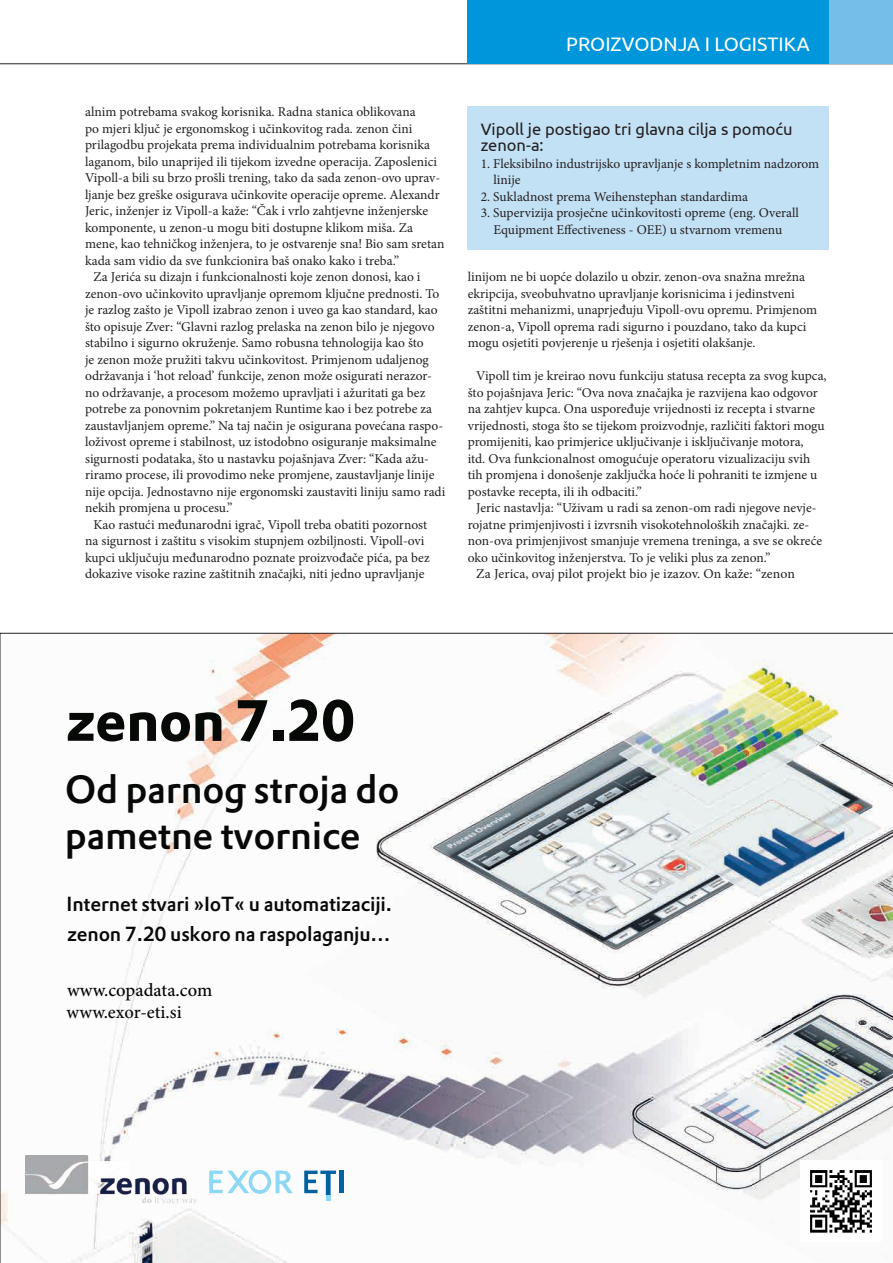
<style>
.page{position:relative;width:893px;height:1263px;background:#fff}
.page>*{position:absolute;margin:0;border:0;box-sizing:border-box;transform-origin:0 0}
.t1{font:700 57.15px "DTL Prokyon ETOT";letter-spacing:-.01em;color:#070907}
.t2{font:500 38.55px/46.2px "DTL Prokyon ETOT";letter-spacing:-.01em;color:#070907}
.t3{font:500 19.95px "DTL Prokyon ETOT";letter-spacing:-.01em;color:#070907}
.t4{font:500 19.95px "DTL Prokyon ETOT";letter-spacing:-.01em;color:#070807}
.t5{font:19.5px "Ubuntu";color:#fff}
.t6{font:500 18.45px "Minion Pro";color:#040503}
.t7{font:500 18.45px "Minion Pro";color:#070907}
.t8{font:16.5px/16.5px "Ubuntu";color:#231f20}
.t9{font:13.5px/16.5px "Minion Pro";color:#231f20}
.t10{font:8.55px "Myriad Pro";color:#000}
</style>
<div class="page">
<hr style="left:0;top:63px;width:893px;height:1px;background:#231f20">
<div style="left:829px;top:0;width:64px;height:64px;background:#73bfea"></div>
<div style="left:468px;top:0;width:361px;height:64px;background:#0096db"></div>
<div style="left:468px;top:106px;width:361px;height:144px;background:#c3e1f5"></div>
<svg style="left:0;top:633px;width:893px;height:630px"></svg>
<p class="t9" style="left:85px;top:104px;width:332px">alnim potrebama svakog korisnika. Radna stanica oblikovana</p>
<p class="t9" style="left:85px;top:120px;width:329px">po mjeri ključ je ergonomskog i učinkovitog rada. zenon čini</p>
<p class="t9" style="left:85px;top:137px;width:347px">prilagodbu projekata prema individualnim potrebama korisnika</p>
<p class="t9" style="left:85px;top:153px;width:354px">laganom, bilo unaprijed ili tijekom izvedne operacija. Zaposlenici</p>
<p class="t9" style="left:85px;top:170px;width:357px">Vipoll-a bili su brzo prošli trening, tako da sada zenon-ovo uprav-</p>
<p class="t9" style="left:85px;top:186px;width:356px">ljanje bez greške osigurava učinkovite operacije opreme. Alexandr</p>
<p class="t9" style="left:85px;top:203px;width:345px">Jeric, inženjer iz Vipoll-a kaže: “Čak i vrlo zahtjevne inženjerske</p>
<p class="t9" style="left:85px;top:219px;width:329px">komponente, u zenon-u mogu biti dostupne klikom miša. Za</p>
<p class="t9" style="left:85px;top:236px;width:361px">mene, kao tehničkog inženjera, to je ostvarenje sna! Bio sam sretan</p>
<p class="t9" style="left:85px;top:252px;width:316px">kada sam vidio da sve funkcionira baš onako kako i treba.”</p>
<p class="t9" style="left:94px;top:269px;width:329px">Za Jerića su dizajn i funkcionalnosti koje zenon donosi, kao i</p>
<p class="t9" style="left:85px;top:285px;width:356px">zenon-ovo učinkovito upravljanje opremom ključne prednosti. To</p>
<p class="t9" style="left:85px;top:302px;width:354px">je razlog zašto je Vipoll izabrao zenon i uveo ga kao standard, kao</p>
<p class="t9" style="left:85px;top:318px;width:351px">što opisuje Zver: “Glavni razlog prelaska na zenon bilo je njegovo</p>
<p class="t9" style="left:85px;top:335px;width:340px">stabilno i sigurno okruženje. Samo robusna tehnologija kao što</p>
<p class="t9" style="left:85px;top:351px;width:345px">je zenon može pružiti takvu učinkovitost. Primjenom udaljenog</p>
<p class="t9" style="left:85px;top:368px;width:348px">održavanja i ‘hot reload’ funkcije, zenon može osigurati nerazor-</p>
<p class="t9" style="left:85px;top:384px;width:342px">no održavanje, a procesom možemo upravljati i ažuritati ga bez</p>
<p class="t9" style="left:85px;top:401px;width:349px">potrebe za ponovnim pokretanjem Runtime kao i bez potrebe za</p>
<p class="t9" style="left:85px;top:417px;width:360px">zaustavljanjem opreme.” Na taj način je osigurana povećana raspo-</p>
<p class="t9" style="left:85px;top:434px;width:353px">loživost opreme i stabilnost, uz istodobno osiguranje maksimalne</p>
<p class="t9" style="left:85px;top:450px;width:345px">sigurnosti podataka, što u nastavku pojašnjava Zver: “Kada ažu-</p>
<p class="t9" style="left:85px;top:467px;width:351px">riramo procese, ili provodimo neke promjene, zaustavljanje linije</p>
<p class="t9" style="left:85px;top:483px;width:362px">nije opcija. Jednostavno nije ergonomski zaustaviti liniju samo radi</p>
<p class="t9" style="left:85px;top:500px;width:149px">nekih promjena u procesu.”</p>
<p class="t9" style="left:94px;top:516px;width:335px">Kao rastući međunarodni igrač, Vipoll treba obatiti pozornost</p>
<p class="t9" style="left:85px;top:533px;width:341px">na sigurnost i zaštitu s visokim stupnjem ozbiljnosti. Vipoll-ovi</p>
<p class="t9" style="left:85px;top:549px;width:346px">kupci uključuju međunarodno poznate proizvođače pića, pa bez</p>
<p class="t9" style="left:85px;top:566px;width:341px">dokazive visoke razine zaštitnih značajki, niti jedno upravljanje</p>
<p class="t10" style="left:34px;top:553px;width:210px">zenon 7.20 HR_Smart Factory.pdf 1 04.02.2015 12:52:27</p>
<h3 class="t5" style="left:566px;top:32px;width:245px">PROIZVODNJA I LOGISTIKA</h3>
<p class="t8" style="left:481px;top:120px;width:314px">Vipoll je postigao tri glavna cilja s pomoću zenon-a:</p>
<p class="t9" style="left:493px;top:155px;width:327px;text-indent:-13px">1. Fleksibilno industrijsko upravljanje s kompletnim nadzorom linije</p>
<p class="t9" style="left:481px;top:188px;width:269px">2. Sukladnost prema Weihenstephan standardima</p>
<p class="t9" style="left:481px;top:205px;width:320px;text-align:center">3. Supervizija prosječne učinkovitosti opreme (eng. Overall<br>Equipment Effectiveness - OEE) u stvarnom vremenu</p>
<p class="t9" style="left:468px;top:269px;width:351px">linijom ne bi uopće dolazilo u obzir. zenon-ova snažna mrežna ekripcija, sveobuhvatno upravljanje korisnicima i jedinstveni zaštitni mehanizmi, unaprjeđuju Vipoll-ovu opremu. Primjenom zenon-a, Vipoll oprema radi sigurno i pouzdano, tako da kupci mogu osjetiti povjerenje u rješenja i osjetiti olakšanje.</p>
<p class="t9" style="left:468px;top:368px;width:360px;text-indent:9px">Vipoll tim je kreirao novu funkciju statusa recepta za svog kupca, što pojašnjava Jeric: “Ova nova značajka je razvijena kao odgovor na zahtjev kupca. Ona uspoređuje vrijednosti iz recepta i stvarne vrijednosti, stoga što se tijekom proizvodnje, različiti faktori mogu promijeniti, kao primjerice uključivanje i isključivanje motora,<br>itd. Ova funkcionalnost omogućuje operatoru vizualizaciju svih tih promjena i donošenje zaključka hoće li pohraniti te izmjene u postavke recepta, ili ih odbaciti.”</p>
<p class="t9" style="left:476px;top:500px;width:342px">Jeric nastavlja: “Uživam u radi sa zenon-om radi njegove nevje-</p>
<p class="t9" style="left:468px;top:516px;width:343px">rojatne primjenjivosti i izvrsnih visokotehnoloških značajki. ze-</p>
<p class="t9" style="left:468px;top:533px;width:356px">non-ova primjenjivost smanjuje vremena treninga, a sve se okreće</p>
<p class="t9" style="left:468px;top:549px;width:304px">oko učinkovitog inženjerstva. To je veliki plus za zenon.”</p>
<p class="t9" style="left:476px;top:566px;width:320px">Za Jerica, ovaj pilot projekt bio je izazov. On kaže: “zenon</p>
<h1 class="t1" style="left:66px;top:682px;width:291px">zenon 7.20</h1>
<h2 class="t2" style="left:65px;top:765px;width:336px">Od parnog stroja do pametne tvornice</h2>
<h3 class="t3" style="left:67px;top:890px;width:327px">Internet stvari »IoT« u automatizaciji.</h3>
<h3 class="t4" style="left:67px;top:921px;width:325px">zenon 7.20 uskoro na raspolaganju…</h3>
<h3 class="t6" style="left:67px;top:978px;width:147px">www.copadata.com</h3>
<h3 class="t7" style="left:67px;top:999px;width:117px">www.exor-eti.si</h3>
</div>
